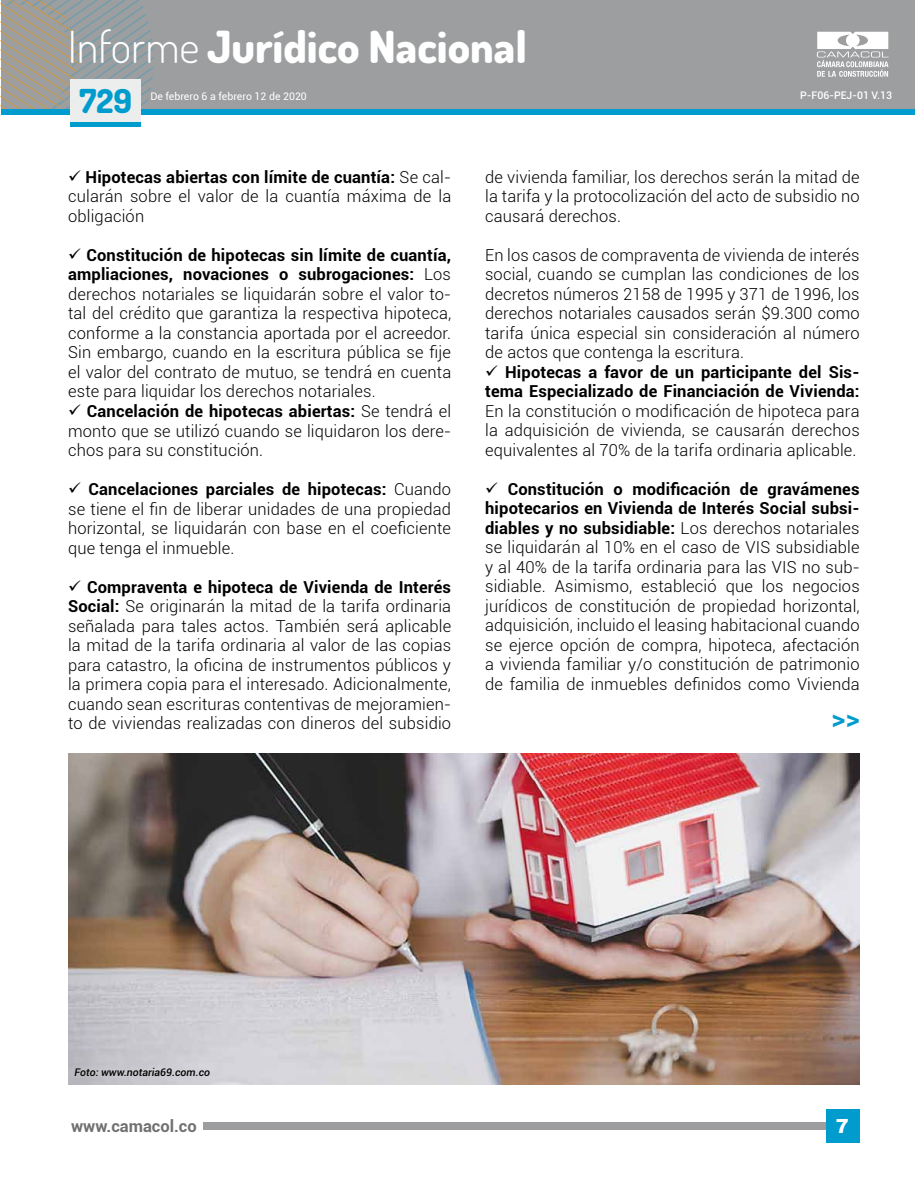
<style>
.page{position:relative;width:915px;height:1191px;background:#fff}
.page>*{position:absolute;margin:0;border:0;box-sizing:border-box;transform-origin:0 0}
.t1{font:800 44.25px "Dosis";color:#fff}
.t2{font:800 33px "Dosis";color:#009cce}
.t3{font:700 27px "Roboto";color:#009cce}
.t4{font:900 19.5px "Roboto";color:#fff}
.t5{font:900 19.5px "Arial";color:#fff}
.t6{font:300 16.5px/19.5px "Roboto";letter-spacing:.01em;color:#000;text-align:justify}
.t7{font:700 16.5px/19.5px "Roboto";letter-spacing:.01em;color:#000}
.t8{font:700 16.5px "Roboto";color:#707172}
.t9{font:10.5px "Roboto";color:#fff}
.t10{font:italic 500 10.5px "Roboto";color:#000}
.t11{font:500 10.5px "Roboto";color:#fff}
.s1{font-weight:300}
.s2{font-weight:700}
</style>
<div class="page">
<div style="left:203px;top:1122px;width:655px;height:7px;background:#9c9e9f"></div>
<div style="left:825px;top:1109px;width:33px;height:34px;background:#009cce"></div>
<div style="left:1px;top:0;width:913px;height:108px;background:#9c9e9f"></div>
<div style="left:1px;top:109px;width:913px;height:5px;background:#009cce"></div>
<svg style="left:1px;top:0;width:158px;height:109px"></svg>
<svg style="left:817px;top:32px;width:71px;height:45px"></svg>
<div style="left:70px;top:122px;width:70px;height:5px;background:#009cce"></div>
<div style="left:70px;top:79px;width:70px;height:43px;background:#eceded"></div>
<img style="left:68px;top:753px;width:791px;height:331px">
<h1 class="t1" style="left:68px;top:18px;width:460px"><span class="s1">Informe</span> Jurídico Nacional</h1>
<h2 class="t2" style="left:79px;top:80px;width:54px">729</h2>
<p class="t9" style="left:150px;top:89px;width:158px">De febrero 6 a febrero 12 de 2020</p>
<p class="t11" style="left:800px;top:87px;width:93px">P-F06-PEJ-01 V.13</p>
<p class="t6" style="left:68px;top:167px;width:384px">✓ <span class="s2">Hipotecas abiertas con límite de cuantía:</span> Se cal&shy;cularán sobre el valor de la cuantía máxima de la obligación</p>
<p class="t6" style="left:68px;top:245px;width:384px">✓ <span class="s2">Constitución de hipotecas sin límite de cuantía, ampliaciones, novaciones o subrogaciones:</span> Los derechos notariales se liquidarán sobre el valor to&shy;tal del crédito que garantiza la respectiva hipoteca, conforme a la constancia aportada por el acreedor.<br>Sin embargo, cuando en la escritura pública se fije el valor del contrato de mutuo, se tendrá en cuenta este para liquidar los derechos notariales.</p>
<p class="t6" style="left:68px;top:401px;width:384px">✓ <span class="s2">Cancelación de hipotecas abiertas:</span> Se tendrá el monto que se utilizó cuando se liquidaron los dere&shy;chos para su constitución.</p>
<p class="t6" style="left:68px;top:479px;width:384px">✓ <span class="s2">Cancelaciones parciales de hipotecas:</span> Cuando se tiene el fin de liberar unidades de una propiedad horizontal, se liquidarán con base en el coeficiente que tenga el inmueble.</p>
<p class="t6" style="left:68px;top:576px;width:384px">✓ <span class="s2">Compraventa e hipoteca de Vivienda de Interés Social:</span> Se originarán la mitad de la tarifa ordinaria señalada para tales actos. También será aplicable la mitad de la tarifa ordinaria al valor de las copias para catastro, la oficina de instrumentos públicos y la primera copia para el interesado. Adicionalmente, cuando sean escrituras contentivas de mejoramien&shy;to de viviendas realizadas con dineros del subsidio</p>
<p class="t6" style="left:485px;top:166px;width:376px">de vivienda familiar, los derechos serán la mitad de la tarifa y la protocolización del acto de subsidio no causará derechos.</p>
<p class="t6" style="left:485px;top:244px;width:376px">En los casos de compraventa de vivienda de interés social, cuando se cumplan las condiciones de los decretos números 2158 de 1995 y 371 de 1996, los derechos notariales causados serán $9.300 como tarifa única especial sin consideración al número de actos que contenga la escritura.</p>
<p class="t7" style="left:485px;top:361px;width:376px">✓ Hipotecas a favor de un participante del Sis&shy;tema Especializado de Financiación de Vivienda:</p>
<p class="t6" style="left:485px;top:400px;width:376px">En la constitución o modificación de hipoteca para la adquisición de vivienda, se causarán derechos equivalentes al 70% de la tarifa ordinaria aplicable.</p>
<p class="t6" style="left:485px;top:478px;width:376px">✓ <span class="s2">Constitución o modificación de gravámenes hipotecarios en Vivienda de Interés Social subsi&shy;diables y no subsidiable:</span> Los derechos notariales se liquidarán al 10% en el caso de VIS subsidiable y al 40% de la tarifa ordinaria para las VIS no sub&shy;sidiable. Asimismo, estableció que los negocios jurídicos de constitución de propiedad horizontal, adquisición, incluido el leasing habitacional cuando se ejerce opción de compra, hipoteca, afectación a vivienda familiar y/o constitución de patrimonio de familia de inmuebles definidos como Vivienda</p>
<h3 class="t3" style="left:831px;top:700px;width:30px">&gt;&gt;</h3>
<p class="t10" style="left:74px;top:1064px;width:137px">Foto: www.notaria69.com.co</p>
<p class="t5" style="left:835px;top:1111px;width:15px">7</p>
<p class="t8" style="left:71px;top:1114px;width:127px">www.camacol.co</p>
<p class="t4" style="left:836px;top:1114px;width:13px">1</p>
</div>
